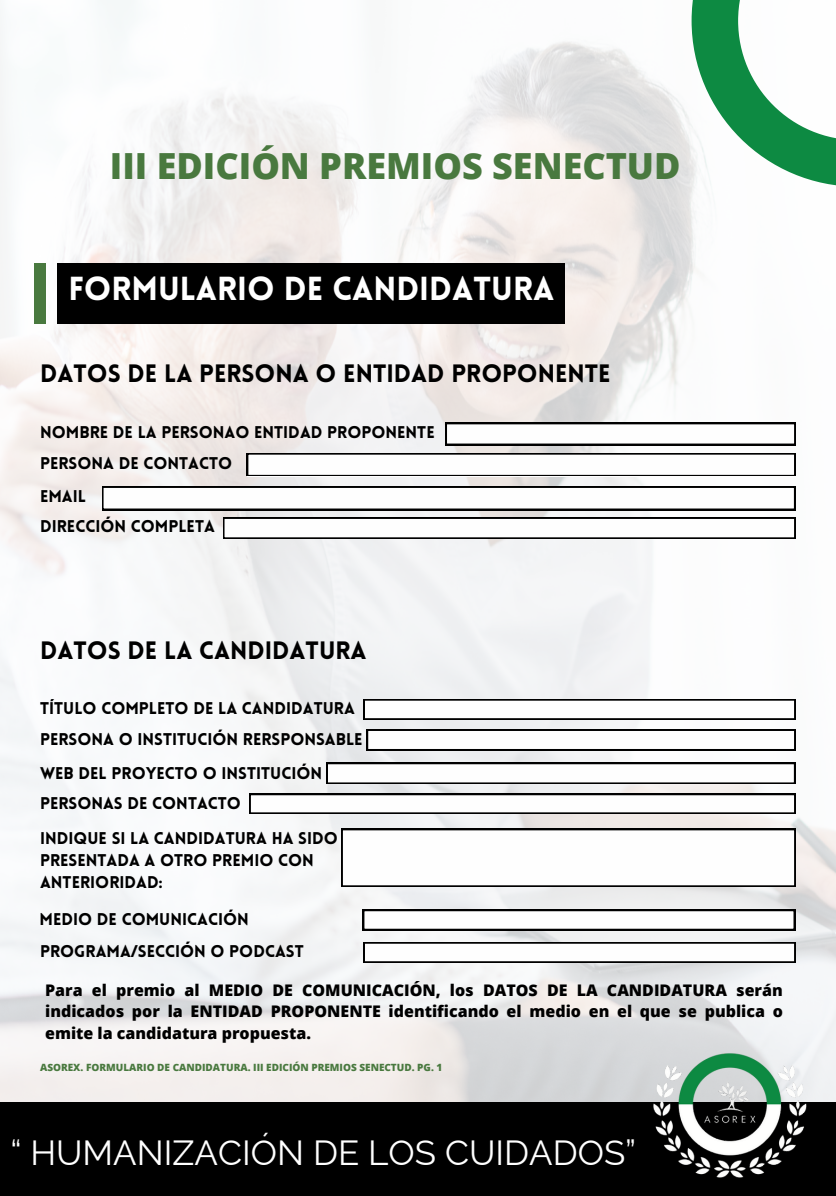
<style>
.page{position:relative;width:836px;height:1196px;background:#fff}
.page>*{position:absolute;margin:0;border:0;box-sizing:border-box;transform-origin:0 0}
.t1{font:800 36px "Open Sans";color:#49793f}
.t2{font:35px "Raleway";color:#fff}
.t3{font:900 32.6px "Lovelo";color:#fff}
.t4{font:900 24.6px "Lovelo";color:#000}
.t5{font:900 16.6px/30.8px "Lovelo";color:#000}
.t6{font:800 16px/21.4px "Open Sans";color:#000;text-align:justify}
.t7{font:800 10px "Open Sans";color:#49793f}
</style>
<div class="page">
<img style="left:0;top:0;width:835px;height:1102px">
<svg style="left:691px;top:0;width:145px;height:186px"></svg>
<div style="left:0;top:1102px;width:835px;height:93px;background:#000"></div>
<img style="left:616px;top:1042px;width:220px;height:139px">
<div style="left:58px;top:264px;width:506px;height:60px;background:#000"></div>
<div style="left:34px;top:264px;width:11px;height:60px;background:#49793f"></div>
<svg style="left:445px;top:423px;width:350px;height:22px"></svg>
<div style="left:247px;top:453px;width:548px;height:23px;background:#000"></div>
<svg style="left:248px;top:454px;width:546px;height:21px"></svg>
<svg style="left:102px;top:486px;width:693px;height:24px"></svg>
<div style="left:223px;top:517px;width:572px;height:22px;background:#000"></div>
<svg style="left:224px;top:518px;width:571px;height:20px"></svg>
<svg style="left:363px;top:699px;width:432px;height:20px"></svg>
<svg style="left:367px;top:729px;width:428px;height:21px"></svg>
<div style="left:326px;top:762px;width:469px;height:22px;background:#000"></div>
<svg style="left:328px;top:764px;width:466px;height:19px"></svg>
<div style="left:249px;top:793px;width:546px;height:21px;background:#000"></div>
<svg style="left:250px;top:795px;width:545px;height:18px"></svg>
<svg style="left:341px;top:829px;width:454px;height:57px"></svg>
<svg style="left:363px;top:909px;width:432px;height:21px"></svg>
<svg style="left:363px;top:942px;width:432px;height:20px"></svg>
<h3 class="t1" style="left:110px;top:140px;width:572px">III EDICIÓN PREMIOS SENECTUD</h3>
<h1 class="t3" style="left:68px;top:275px;width:487px">FORMULARIO DE CANDIDATURA</h1>
<p class="t4" style="left:40px;top:364px;width:572px">DATOS DE LA PERSONA O ENTIDAD PROPONENTE</p>
<p class="t5" style="left:40px;top:418px;width:396px">NOMBRE DE LA PERSONAO ENTIDAD PROPONENTE<br>PERSONA DE CONTACTO</p>
<p class="t5" style="left:40px;top:483px;width:176px;line-height:29.8px">EMAIL<br>DIRECCIÓN COMPLETA</p>
<p class="t4" style="left:40px;top:640px;width:328px">DATOS DE LA CANDIDATURA</p>
<p class="t5" style="left:40px;top:695px;width:324px">TÍTULO COMPLETO DE LA CANDIDATURA<br>PERSONA O INSTITUCIÓN RERSPONSABLE</p>
<p class="t5" style="left:40px;top:759px;width:283px;line-height:29.8px">WEB DEL PROYECTO O INSTITUCIÓN<br>PERSONAS DE CONTACTO</p>
<p class="t5" style="left:40px;top:828px;width:299px;line-height:22.2px">INDIQUE SI LA CANDIDATURA HA SIDO<br>PRESENTADA A OTRO PREMIO CON<br>ANTERIORIDAD:</p>
<p class="t5" style="left:40px;top:904px;width:266px;line-height:32.4px">MEDIO DE COMUNICACIÓN<br>PROGRAMA/SECCIÓN O PODCAST</p>
<p class="t6" style="left:45px;top:979px;width:739px">Para el premio al MEDIO DE COMUNICACIÓN, los DATOS DE LA CANDIDATURA serán indicados por la ENTIDAD PROPONENTE identificando el medio en el que se publica o emite la candidatura propuesta.</p>
<h4 class="t7" style="left:40px;top:1060px;width:404px">ASOREX. FORMULARIO DE CANDIDATURA. III EDICIÓN PREMIOS SENECTUD. PG. 1</h4>
<p class="t2" style="left:10px;top:1132px;width:627px">“ HUMANIZACIÓN DE LOS CUIDADOS”</p>
</div>
